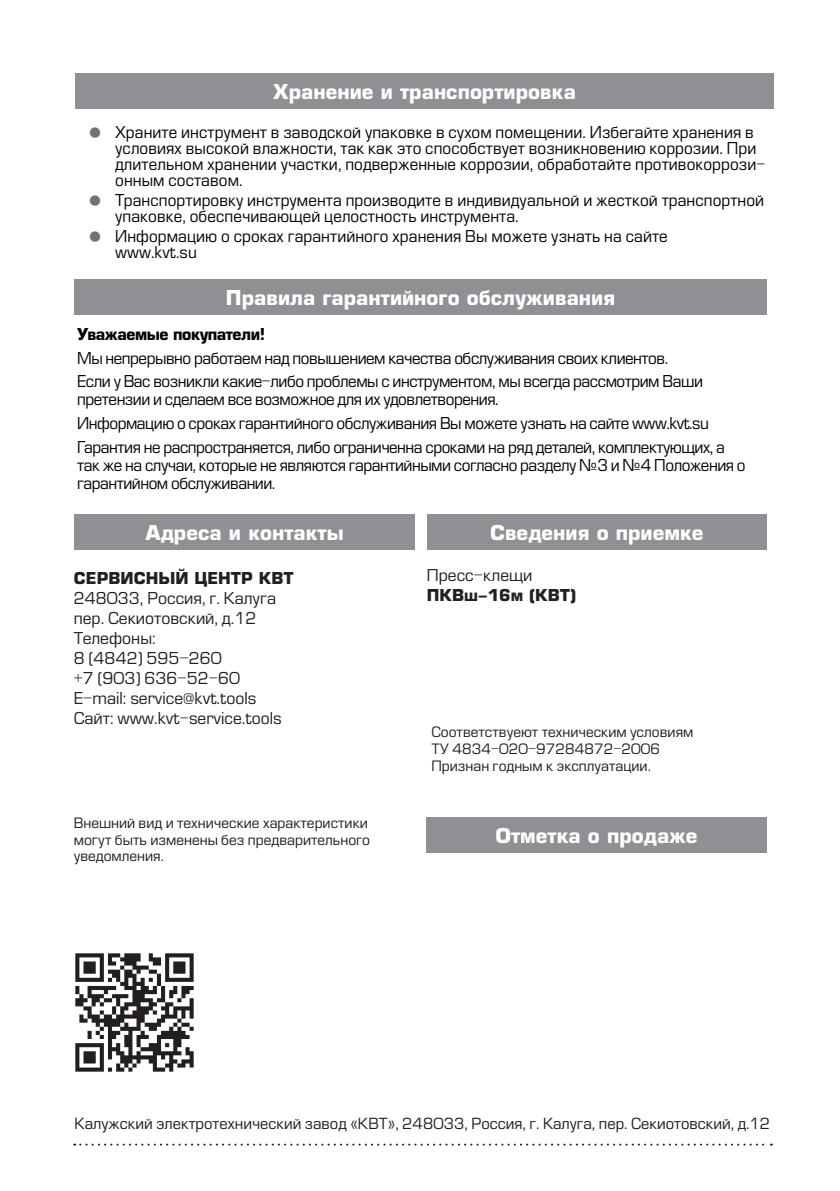
<style>
.page{position:relative;width:840px;height:1191px;background:#fff}
.page>*{position:absolute;margin:0;border:0;box-sizing:border-box;transform-origin:0 0}
.t1{font:700 20px "Europe";color:#fff}
.t2{font:16px/23.6px "Europe";letter-spacing:-.03em;color:#040503}
.t3{font:16px/16px "Europe";letter-spacing:-.01em;color:#040503}
.t4{font:16px/20px "Europe";color:#231f20}
.t5{font:700 16px "Europe";color:#231f20}
.t6{font:700 16px "Europe";letter-spacing:-.03em;color:#040503}
.t7{font:15px "Europe";color:#231f20}
.t8{font:14px/16.8px "Europe";color:#231f20}
.s1{font-size:48px;color:#727376}
</style>
<div class="page">
<div style="left:75px;top:74px;width:698px;height:35px;background:#8e9093"></div>
<div style="left:74px;top:279px;width:692px;height:36px;background:#8e9093"></div>
<div style="left:426px;top:514px;width:340px;height:36px;background:#8e9093"></div>
<div style="left:426px;top:817px;width:340px;height:35px;background:#8e9093"></div>
<div style="left:74px;top:514px;width:340px;height:36px;background:#8e9093"></div>
<svg style="left:74px;top:1143px;width:697px;height:2px"></svg>
<img style="left:75px;top:953px;width:119px;height:119px">
<p class="t1" style="left:273px;top:80px;width:304px">Хранение и транспортировка</p>
<p class="t3" style="left:115px;top:124px;width:651px;text-indent:-36px"><span class="s1">•</span> Храните инструмент в заводской упаковке в сухом помещении. Избегайте хранения в условиях высокой влажности, так как это способствует возникновению коррозии. При длительном хранении участки, подверженные коррозии, обработайте противокоррози&shy;онным составом.</p>
<p class="t3" style="left:115px;top:192px;width:650px;text-indent:-36px"><span class="s1">•</span> Транспортировку инструмента производите в индивидуальной и жесткой транспортной упаковке, обеспечивающей целостность инструмента.</p>
<p class="t3" style="left:115px;top:228px;width:553px;text-indent:-36px"><span class="s1">•</span> Информацию о сроках гарантийного хранения Вы можете узнать на сайте www.kvt.su</p>
<p class="t1" style="left:226px;top:286px;width:390px">Правила гарантийного обслуживания</p>
<p class="t6" style="left:77px;top:324px;width:189px">Уважаемые покупатели!</p>
<p class="t2" style="left:77px;top:346px;width:627px">Мы непрерывно работаем над повышением качества обслуживания своих клиентов.<br>Если у Вас возникли какие-либо проблемы с инструментом, мы всегда рассмотрим Ваши</p>
<p class="t2" style="left:77px;top:388px;width:649px">претензии и сделаем все возможное для их удовлетворения.<br>Информацию о сроках гарантийного обслуживания Вы можете узнать на сайте www.kvt.su<br>Гарантия не распространяется, либо ограниченна сроками на ряд деталей, комплектующих, а</p>
<p class="t2" style="left:77px;top:456px;width:669px;line-height:18px">так же на случаи, которые не являются гарантийными согласно разделу №3 и №4 Положения о гарантийном обслуживании.</p>
<p class="t1" style="left:145px;top:521px;width:200px">Адреса и контакты</p>
<p class="t5" style="left:74px;top:569px;width:221px">СЕРВИСНЫЙ ЦЕНТР КВТ</p>
<p class="t4" style="left:74px;top:588px;width:209px">248033, Россия, г. Калуга пер. Секиотовский, д.12<br>Телефоны:<br>8 (4842) 595-260<br>+7 (903) 636-52-60<br>E-mail: service@kvt.tools<br>Сайт: www.kvt-service.tools</p>
<p class="t8" style="left:74px;top:814px;width:298px">Внешний вид и технические характеристики могут быть изменены без предварительного уведомления.</p>
<p class="t1" style="left:489px;top:521px;width:215px">Сведения о приемке</p>
<p class="t4" style="left:426px;top:565px;width:107px">Пресс-клещи</p>
<p class="t5" style="left:426px;top:585px;width:151px">ПКВш-16м (КВТ)</p>
<p class="t8" style="left:431px;top:724px;width:263px">Соответствуеют техническим условиям<br>ТУ 4834-020-97284872-2006<br>Признан годным к эксплуатации.</p>
<p class="t1" style="left:495px;top:823px;width:204px">Отметка о продаже</p>
<p class="t7" style="left:75px;top:1114px;width:696px">Калужский электротехнический завод «КВТ», 248033, Россия, г. Калуга, пер. Секиотовский, д.12</p>
</div>
